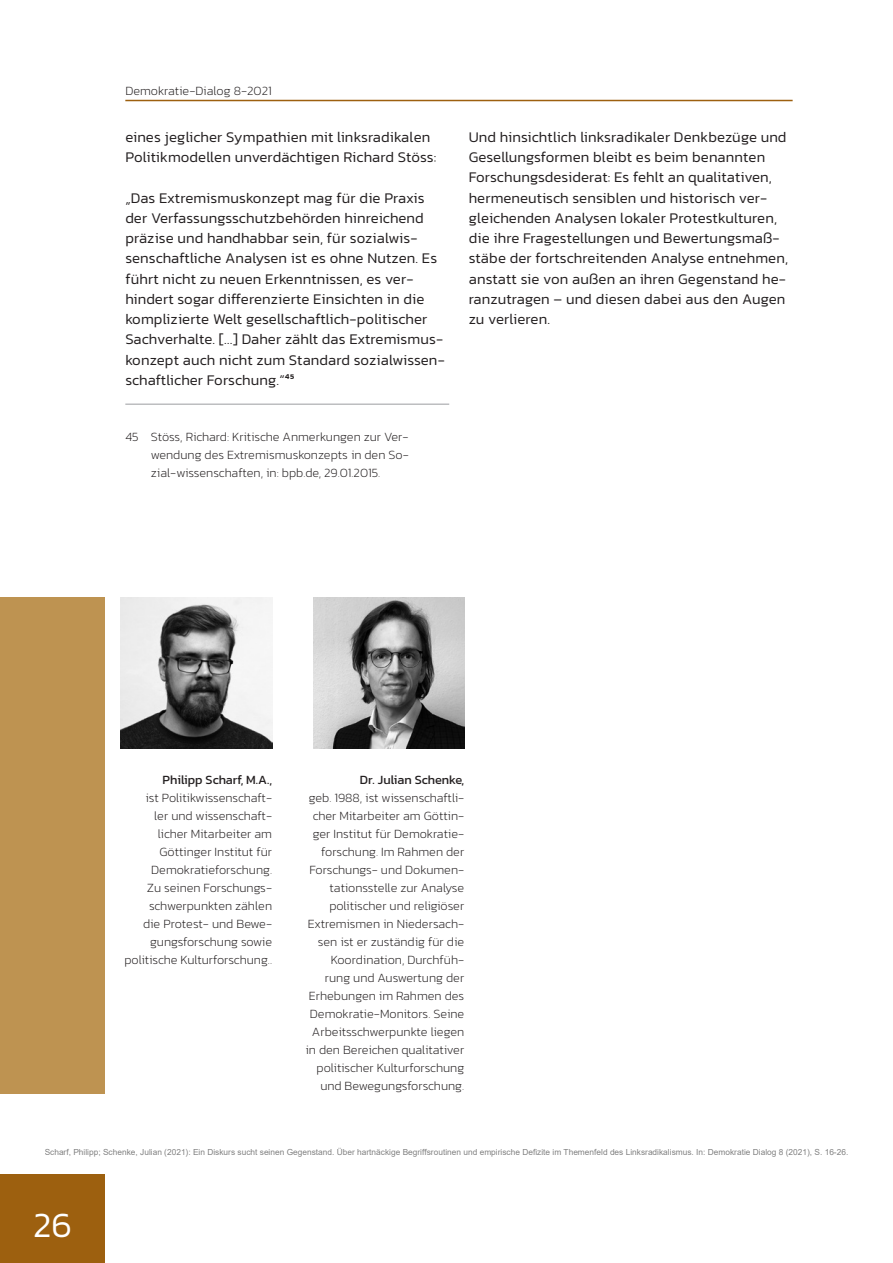
<style>
.page{position:relative;width:893px;height:1263px;background:#fff}
.page>*{position:absolute;margin:0;border:0;box-sizing:border-box;transform-origin:0 0}
.t1{font:300 36px "Kanit";color:#fff}
.t2{font:300 15px/20.2px "Kanit";letter-spacing:.01em;color:#231f20}
.t3{font:200 12.75px/18px "Kanit";color:#231f20;text-align:right}
.t4{font:12.75px "Kanit";color:#231f20}
.t5{font:8.4px "Arial";color:rgb(0 0 0/.5)}
.s1{font-weight:400;font-size:16.5px}
</style>
<div class="page">
<hr style="left:125px;top:100px;width:668px;height:1px;background:#9d600f">
<div style="left:0;top:1175px;width:105px;height:88px;background:#9d600f"></div>
<hr style="left:125px;top:403px;width:324px;height:2px;background:#bcbdc0">
<img style="left:313px;top:597px;width:151px;height:152px">
<img style="left:121px;top:597px;width:151px;height:152px">
<div style="left:0;top:597px;width:105px;height:497px;background:#be9351"></div>
<p class="t3" style="left:125px;top:82px;width:148px">Demokratie-Dialog 8-2021</p>
<p class="t2" style="left:125px;top:126px;width:313px">eines jeglicher Sympathien mit linksradikalen<br>Politikmodellen unverdächtigen Richard Stöss:</p>
<p class="t2" style="left:125px;top:187px;width:321px">„Das Extremismuskonzept mag für die Praxis der Verfassungsschutzbehörden hinreichend präzise und handhabbar sein, für sozialwis&shy;senschaftliche Analysen ist es ohne Nutzen. Es führt nicht zu neuen Erkenntnissen, es ver&shy;hindert sogar differenzierte Einsichten in die komplizierte Welt gesellschaftlich-politischer Sachverhalte. […] Daher zählt das Extremismus&shy;konzept auch nicht zum Standard sozialwissen&shy;schaftlicher Forschung.“<span class="s1">45</span></p>
<p class="t3" style="left:151px;top:428px;width:260px;text-align:justify;text-indent:-26px">45 Stöss, Richard: Kritische Anmerkungen zur Ver&shy;wendung des Extremismuskonzepts in den So&shy;zial-wissenschaften, in: bpb.de, 29.01.2015.</p>
<p class="t2" style="left:469px;top:126px;width:321px">Und hinsichtlich linksradikaler Denkbezüge und Gesellungsformen bleibt es beim benannten Forschungsdesiderat: Es fehlt an qualitativen, hermeneutisch sensiblen und historisch ver&shy;gleichenden Analysen lokaler Protestkulturen, die ihre Fragestellungen und Bewertungsmaß&shy;stäbe der fortschreitenden Analyse entnehmen, anstatt sie von außen an ihren Gegenstand he&shy;ranzutragen – und diesen dabei aus den Augen zu verlieren.</p>
<p class="t4" style="left:163px;top:770px;width:111px">Philipp Scharf, M.A.,</p>
<p class="t3" style="left:125px;top:788px;width:149px">ist Politikwissenschaft-<br>ler und wissenschaft&shy;licher Mitarbeiter am<br>Göttinger Institut für<br>Demokratieforschung.<br>Zu seinen Forschungs&shy;schwerpunkten zählen<br>die Protest- und Bewe&shy;gungsforschung sowie politische Kulturforschung..</p>
<p class="t4" style="left:360px;top:770px;width:106px">Dr. Julian Schenke,</p>
<p class="t3" style="left:305px;top:788px;width:160px">geb. 1988, ist wissenschaftli&shy;cher Mitarbeiter am Göttin&shy;ger Institut für Demokratie&shy;forschung. Im Rahmen der<br>Forschungs- und Dokumen&shy;tationsstelle zur Analyse politischer und religiöser<br>Extremismen in Niedersach&shy;sen ist er zuständig für die<br>Koordination, Durchfüh&shy;rung und Auswertung der<br>Erhebungen im Rahmen des<br>Demokratie-Monitors. Seine<br>Arbeitsschwerpunkte liegen in den Bereichen qualitativer politischer Kulturforschung und Bewegungsforschung.</p>
<p class="t5" style="left:45px;top:1146px;width:805px">Scharf, Philipp; Schenke, Julian (2021): Ein Diskurs sucht seinen Gegenstand. Über hartnäckige Begriffsroutinen und empirische Defizite im Themenfeld des Linksradikalismus. In: Demokratie Dialog 8 (2021), S. 16-26.</p>
<h1 class="t1" style="left:33px;top:1200px;width:40px">26</h1>
</div>
